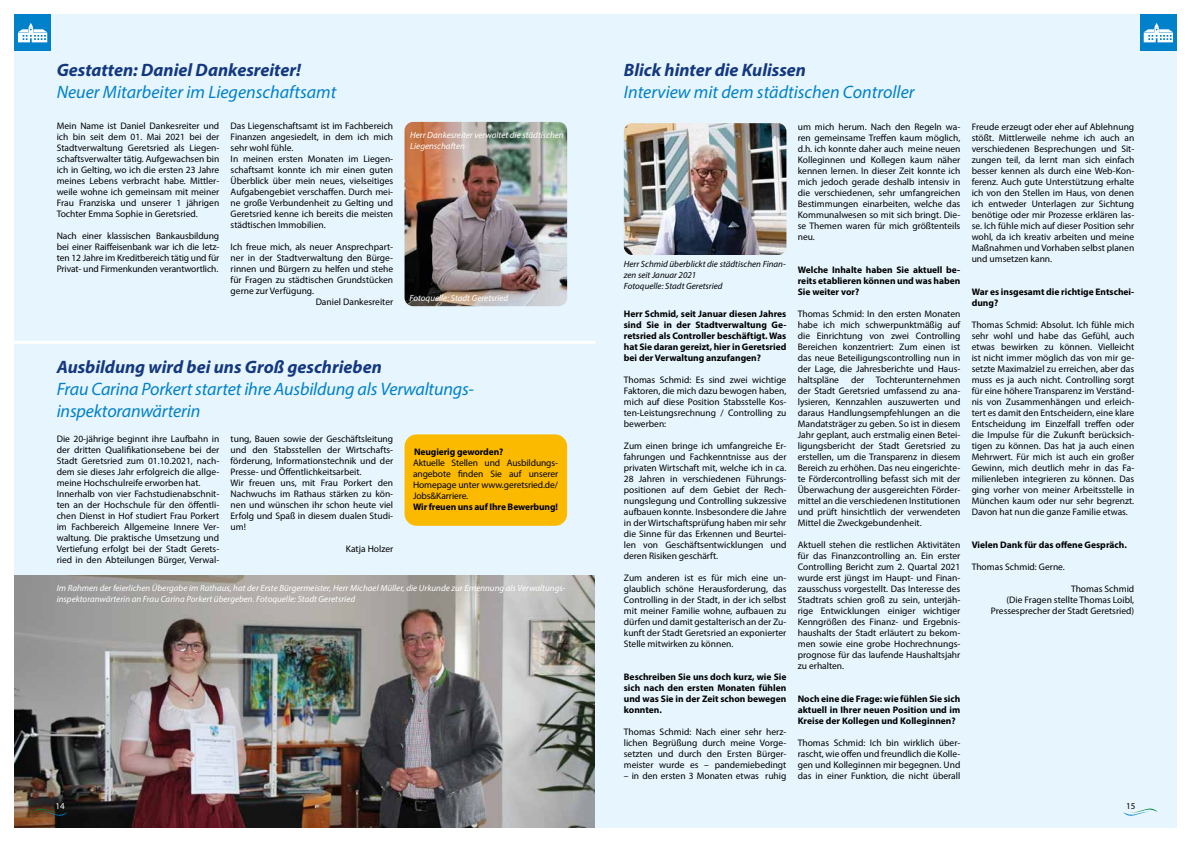
<style>
.page{position:relative;width:1191px;height:842px;background:#fff}
.page>*{position:absolute;margin:0;border:0;box-sizing:border-box;transform-origin:0 0}
.t1{font:italic 18px/22px "Myriad Pro";letter-spacing:-.005em;color:#0081c9}
.t2{font:italic 700 18px "Myriad Pro";color:#14387f}
.t3{font:9.5px/11px "Myriad Pro";color:#000;text-align:justify}
.t4{font:700 9.5px/11px "Myriad Pro";color:#000;text-align:justify}
.t5{font:italic 9px/11px "Myriad Pro";color:#fff}
.t6{font:italic 9px/11px "Myriad Pro";color:#000}
.t7{font:9px "Myriad Pro";color:#fff}
.t8{font:9px "Myriad Pro";color:#000}
</style>
<div class="page">
<div style="left:14px;top:14px;width:581px;height:814px;background:#e6f5fe"></div>
<img style="left:14px;top:575px;width:581px;height:253px">
<div style="left:595px;top:14px;width:581px;height:814px;background:#e6f5fe"></div>
<svg style="left:1123px;top:808px;width:34px;height:8px"></svg>
<svg style="left:33px;top:806px;width:34px;height:11px"></svg>
<div style="left:14px;top:14px;width:37px;height:37px;background:#0081c9"></div>
<svg style="left:18px;top:23px;width:29px;height:19px"></svg>
<div style="left:1140px;top:14px;width:36px;height:37px;background:#0081c9"></div>
<svg style="left:1143px;top:23px;width:30px;height:19px"></svg>
<img style="left:404px;top:122px;width:163px;height:184px">
<div style="left:404px;top:434px;width:163px;height:92px;background:#fbba00;border-radius:12px"></div>
<hr style="left:0;top:341px;width:595px;height:3px;background:#fff">
<img style="left:624px;top:123px;width:162px;height:132px">
<h1 class="t2" style="left:57px;top:58px;width:246px">Gestatten: Daniel Dankesreiter!</h1>
<h1 class="t1" style="left:57px;top:81px;width:281px">Neuer Mitarbeiter im Liegenschaftsamt</h1>
<p class="t3" style="left:57px;top:120px;width:164px">Mein Name ist Daniel Dankesreiter und ich bin seit dem 01. Mai 2021 bei der Stadtverwaltung Geretsried als Liegen&shy;schaftsverwalter tätig. Aufgewachsen bin ich in Gelting, wo ich die ersten 23 Jahre meines Lebens verbracht habe. Mittler&shy;weile wohne ich gemeinsam mit meiner Frau Franziska und unserer 1 jährigen Tochter Emma Sophie in Geretsried.</p>
<p class="t3" style="left:57px;top:230px;width:164px">Nach einer klassischen Bankausbildung bei einer Raiffeisenbank war ich die letz&shy;ten 12 Jahre im Kreditbereich tätig und für Privat- und Firmenkunden verantwortlich.</p>
<p class="t3" style="left:231px;top:120px;width:164px;text-align:left">Das Liegenschaftsamt ist im Fachbereich Finanzen angesiedelt, in dem ich mich sehr wohl fühle.<br>In meinen ersten Monaten im Liegen&shy;schaftsamt konnte ich mir einen guten Überblick über mein neues, vielseitiges Aufgabengebiet verschaffen. Durch mei&shy;ne große Verbundenheit zu Gelting und Geretsried kenne ich bereits die meisten städtischen Immobilien.</p>
<p class="t3" style="left:231px;top:241px;width:164px">Ich freue mich, als neuer Ansprechpart-</p>
<p class="t3" style="left:231px;top:252px;width:164px">ner in der Stadtverwaltung den Bürge-</p>
<p class="t3" style="left:231px;top:263px;width:164px">rinnen und Bürgern zu helfen und stehe</p>
<p class="t3" style="left:231px;top:274px;width:164px">für Fragen zu städtischen Grundstücken</p>
<p class="t3" style="left:231px;top:285px;width:85px">gerne zur Verfügung.</p>
<p class="t3" style="left:316px;top:296px;width:79px">Daniel Dankesreiter</p>
<p class="t5" style="left:410px;top:129px;width:155px">Herr Dankesreiter verwaltet die städtischen<br>Liegenschaften</p>
<p class="t5" style="left:409px;top:292px;width:100px">Fotoquelle: Stadt Geretsried</p>
<h1 class="t2" style="left:57px;top:356px;width:327px">Ausbildung wird bei uns Groß geschrieben</h1>
<h1 class="t1" style="left:57px;top:378px;width:419px">Frau Carina Porkert startet ihre Ausbildung als Verwaltungs&shy;inspektoranwärterin</h1>
<p class="t4" style="left:414px;top:446px;width:91px">Neugierig geworden?</p>
<p class="t3" style="left:413px;top:457px;width:147px">Aktuelle Stellen und Ausbildungs&shy;angebote finden Sie auf unserer Homepage unter www.geretsried.de/ Jobs&amp;Karriere.</p>
<p class="t4" style="left:413px;top:501px;width:146px">Wir freuen uns auf Ihre Bewerbung!</p>
<p class="t3" style="left:57px;top:433px;width:164px;text-align:left">Die 20-jährige beginnt ihre Laufbahn in der dritten Qualifikationsebene bei der Stadt Geretsried zum 01.10.2021, nach&shy;dem sie dieses Jahr erfolgreich die allge&shy;meine Hochschulreife erworben hat.<br>Innerhalb von vier Fachstudienabschnit&shy;ten an der Hochschule für den öffentli&shy;chen Dienst in Hof studiert Frau Porkert im Fachbereich Allgemeine Innere Ver&shy;waltung. Die praktische Umsetzung und Vertiefung erfolgt bei der Stadt Gerets&shy;ried in den Abteilungen Bürger, Verwal-</p>
<p class="t3" style="left:231px;top:433px;width:164px;text-align:left">tung, Bauen sowie der Geschäftsleitung und den Stabsstellen der Wirtschafts&shy;förderung, Informationstechnik und der Presse- und Öffentlichkeitsarbeit.<br>Wir freuen uns, mit Frau Porkert den Nachwuchs im Rathaus stärken zu kön&shy;nen und wünschen ihr schon heute viel Erfolg und Spaß in diesem dualen Studi&shy;um!</p>
<p class="t3" style="left:346px;top:543px;width:49px">Katja Holzer</p>
<p class="t5" style="left:57px;top:582px;width:510px">Im Rahmen der feierlichen Übergabe im Rathaus, hat der Erste Bürgermeister, Herr Michael Müller, die Urkunde zur Ernennung als Verwaltungs&shy;inspektoranwärterin an Frau Carina Porkert übergeben. Fotoquelle: Stadt Geretsried</p>
<h1 class="t2" style="left:624px;top:59px;width:184px">Blick hinter die Kulissen</h1>
<h1 class="t1" style="left:624px;top:81px;width:292px">Interview mit dem städtischen Controller</h1>
<p class="t6" style="left:624px;top:258px;width:163px">Herr Schmid überblickt die städtischen Finan&shy;zen seit Januar 2021<br>Fotoquelle: Stadt Geretsried</p>
<p class="t4" style="left:624px;top:308px;width:164px">Herr Schmid, seit Januar diesen Jahres sind Sie in der Stadtverwaltung Ge&shy;retsried als Controller beschäftigt. Was hat Sie daran gereizt, hier in Geretsried bei der Verwaltung anzufangen?</p>
<p class="t3" style="left:624px;top:374px;width:164px">Thomas Schmid: Es sind zwei wichtige Faktoren, die mich dazu bewogen haben, mich auf diese Position Stabsstelle Kos&shy;ten-Leistungsrechnung / Controlling zu bewerben:</p>
<p class="t3" style="left:624px;top:440px;width:164px">Zum einen bringe ich umfangreiche Er&shy;fahrungen und Fachkenntnisse aus der privaten Wirtschaft mit, welche ich in ca.<br>28 Jahren in verschiedenen Führungs&shy;positionen auf dem Gebiet der Rech&shy;nungslegung und Controlling sukzessive aufbauen konnte. Insbesondere die Jahre in der Wirtschaftsprüfung haben mir sehr die Sinne für das Erkennen und Beurtei&shy;len von Geschäftsentwicklungen und deren Risiken geschärft.</p>
<p class="t3" style="left:624px;top:572px;width:164px">Zum anderen ist es für mich eine un&shy;glaublich schöne Herausforderung, das Controlling in der Stadt, in der ich selbst mit meiner Familie wohne, aufbauen zu dürfen und damit gestalterisch an der Zu&shy;kunft der Stadt Geretsried an exponierter Stelle mitwirken zu können.</p>
<p class="t4" style="left:624px;top:671px;width:164px">Beschreiben Sie uns doch kurz, wie Sie sich nach den ersten Monaten fühlen und was Sie in der Zeit schon bewegen konnten.</p>
<p class="t3" style="left:624px;top:726px;width:164px">Thomas Schmid: Nach einer sehr herz&shy;lichen Begrüßung durch meine Vorge&shy;setzten und durch den Ersten Bürger&shy;meister wurde es – pandemiebedingt</p>
<p class="t3" style="left:624px;top:770px;width:164px">– in den ersten 3 Monaten etwas ruhig</p>
<p class="t3" style="left:797px;top:121px;width:164px">um mich herum. Nach den Regeln wa&shy;ren gemeinsame Treffen kaum möglich, d.h. ich konnte daher auch meine neuen Kolleginnen und Kollegen kaum näher kennen lernen. In dieser Zeit konnte ich mich jedoch gerade deshalb intensiv in die verschiedenen, sehr umfangreichen Bestimmungen einarbeiten, welche das Kommunalwesen so mit sich bringt. Die&shy;se Themen waren für mich größtenteils neu.</p>
<p class="t4" style="left:797px;top:264px;width:164px">Welche Inhalte haben Sie aktuell be&shy;reits etablieren können und was haben Sie weiter vor?</p>
<p class="t3" style="left:797px;top:308px;width:164px">Thomas Schmid: In den ersten Monaten habe ich mich schwerpunktmäßig auf die Einrichtung von zwei Controlling Bereichen konzentriert: Zum einen ist das neue Beteiligungscontrolling nun in der Lage, die Jahresberichte und Haus&shy;haltspläne</p>
<p class="t3" style="left:797px;top:374px;width:164px;text-indent:53px">der Tochterunternehmen der Stadt Geretsried umfassend zu ana&shy;lysieren, Kennzahlen auszuwerten und daraus Handlungsempfehlungen an die Mandatsträger zu geben. So ist in diesem Jahr geplant, auch erstmalig einen Betei&shy;ligungsbericht der Stadt Geretsried zu erstellen, um die Transparenz in diesem Bereich zu erhöhen. Das neu eingerichte&shy;te Fördercontrolling befasst sich mit der Überwachung der ausgereichten Förder&shy;mittel an die verschiedenen Institutionen und prüft hinsichtlich der verwendeten Mittel die Zweckgebundenheit.</p>
<p class="t3" style="left:797px;top:539px;width:164px">Aktuell stehen die restlichen Aktivitäten für das Finanzcontrolling an. Ein erster Controlling Bericht zum 2. Quartal 2021 wurde erst jüngst im Haupt- und Finan&shy;zausschuss vorgestellt. Das Interesse des Stadtrats schien groß zu sein, unterjäh&shy;rige Entwicklungen einiger wichtiger Kenngrößen des Finanz- und Ergebnis&shy;haushalts der Stadt erläutert zu bekom&shy;men sowie eine grobe Hochrechnungs&shy;prognose für das laufende Haushaltsjahr zu erhalten.</p>
<p class="t4" style="left:797px;top:693px;width:164px">Noch eine die Frage: wie fühlen Sie sich aktuell in Ihrer neuen Position und im Kreise der Kollegen und Kolleginnen?</p>
<p class="t3" style="left:797px;top:737px;width:164px">Thomas Schmid: Ich bin wirklich über&shy;rascht, wie offen und freundlich die Kolle&shy;gen und Kolleginnen mir begegnen. Und das in einer Funktion, die nicht überall</p>
<p class="t3" style="left:971px;top:121px;width:164px">Freude erzeugt oder eher auf Ablehnung stößt. Mittlerweile nehme ich auch an verschiedenen Besprechungen und Sit&shy;zungen teil, da lernt man sich einfach besser kennen als durch eine Web-Kon&shy;ferenz. Auch gute Unterstützung erhalte ich von den Stellen im Haus, von denen ich entweder Unterlagen zur Sichtung benötige oder mir Prozesse erklären las&shy;se. Ich fühle mich auf dieser Position sehr wohl, da ich kreativ arbeiten und meine Maßnahmen und Vorhaben selbst planen und umsetzen kann.</p>
<p class="t4" style="left:971px;top:286px;width:164px">War es insgesamt die richtige Entschei&shy;dung?</p>
<p class="t3" style="left:971px;top:319px;width:164px">Thomas Schmid: Absolut. Ich fühle mich sehr wohl und habe das Gefühl, auch etwas bewirken zu können. Vielleicht ist nicht immer möglich das von mir ge&shy;setzte Maximalziel zu erreichen, aber das muss es ja auch nicht. Controlling sorgt für eine höhere Transparenz im Verständ&shy;nis von Zusammenhängen und erleich&shy;tert es damit den Entscheidern, eine klare Entscheidung im Einzelfall treffen oder die Impulse für die Zukunft berücksich&shy;tigen zu können. Das hat ja auch einen Mehrwert. Für mich ist auch ein großer Gewinn, mich deutlich mehr in das Fa&shy;milienleben integrieren zu können. Das ging vorher von meiner Arbeitsstelle in München kaum oder nur sehr begrenzt.<br>Davon hat nun die ganze Familie etwas.</p>
<p class="t4" style="left:971px;top:539px;width:157px">Vielen Dank für das offene Gespräch.</p>
<p class="t3" style="left:971px;top:561px;width:95px">Thomas Schmid: Gerne.</p>
<p class="t3" style="left:991px;top:583px;width:145px;text-align:right">Thomas Schmid<br>(Die Fragen stellte Thomas Loibl,<br>Pressesprecher der Stadt Geretsried)</p>
<p class="t7" style="left:56px;top:800px;width:11px">14</p>
<p class="t8" style="left:1126px;top:800px;width:11px">15</p>
</div>
